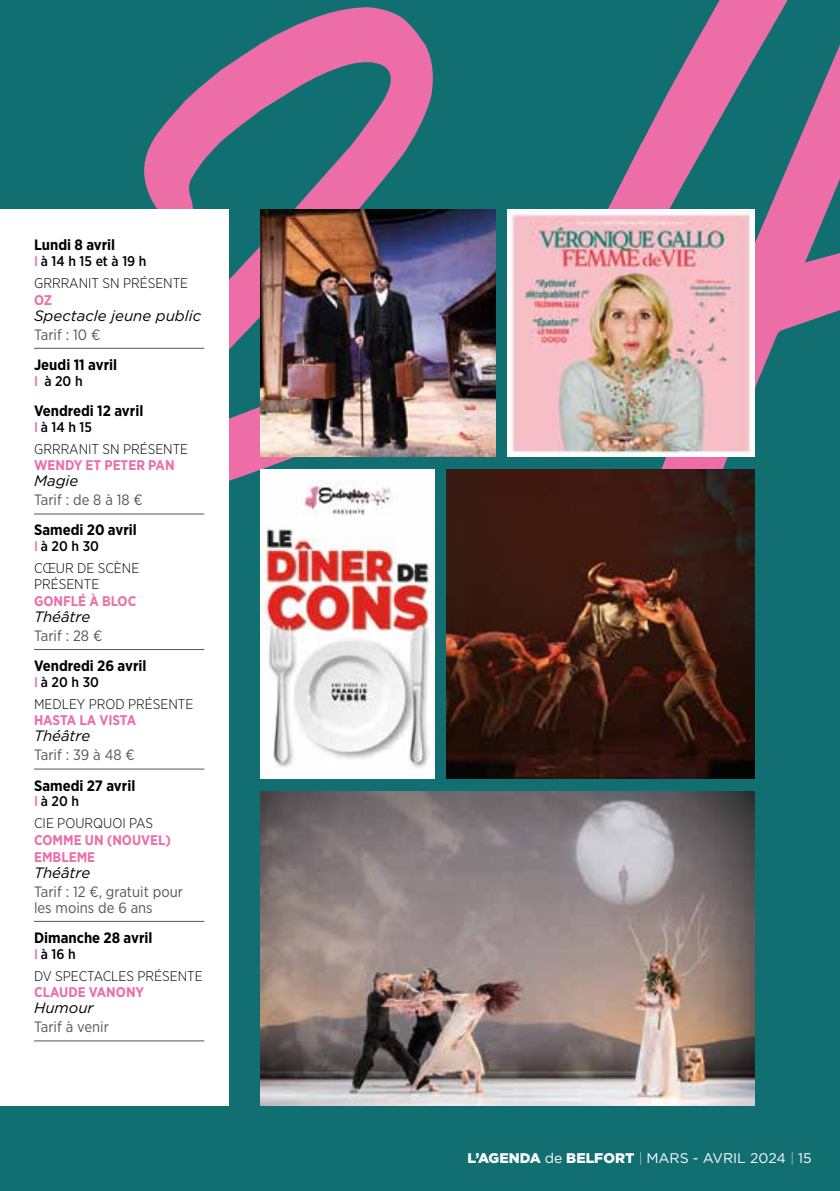
<style>
.page{position:relative;width:840px;height:1191px;background:#fff}
.page>*{position:absolute;margin:0;border:0;box-sizing:border-box;transform-origin:0 0}
.t1{font:700 15px "Gotham Narrow";color:#000}
.t2{font:15px/16px "Gotham Narrow";color:#575756}
.t3{font:italic 15px "Gotham";color:#000}
.t4{font:300 14px/21.6px "Gotham Narrow";color:#000}
.t5{font:700 14px/16.8px "Gotham Narrow";color:#ed6ea7}
.t6{font:14px "Gotham";color:#fff}
.t7{font:500 14px "Gotham Narrow";color:#000}
.s1{font-weight:500;color:#ed6ea7}
.s2{font-weight:500}
.s3{color:#ed6ea7}
.s4{font-weight:900}
.s5{font-weight:200;font-style:italic}
</style>
<div class="page">
<div style="left:0;top:0;width:839px;height:1191px;background:#126f71"></div>
<svg style="left:91px;top:7px;width:398px;height:495px"></svg>
<svg style="left:515px;top:0;width:324px;height:607px"></svg>
<div style="left:0;top:210px;width:229px;height:896px;background:#fff"></div>
<hr style="left:34px;top:348px;width:170px;height:1px;background:#575756">
<hr style="left:34px;top:513px;width:170px;height:1px;background:#575756">
<hr style="left:34px;top:649px;width:170px;height:1px;background:#575756">
<hr style="left:34px;top:768px;width:170px;height:1px;background:#575756">
<hr style="left:34px;top:921px;width:170px;height:1px;background:#575756">
<hr style="left:34px;top:1040px;width:170px;height:1px;background:#575756">
<img style="left:260px;top:469px;width:174px;height:310px">
<img style="left:446px;top:469px;width:308px;height:310px">
<img style="left:507px;top:210px;width:247px;height:247px">
<img style="left:260px;top:210px;width:235px;height:247px">
<img style="left:260px;top:791px;width:494px;height:315px">
<p class="t1" style="left:34px;top:235px;width:83px">Lundi 8 avril</p>
<p class="t4" style="left:34px;top:250px;width:156px"><span class="s1">I</span> <span class="s2">à 14 h 15 et à 19 h<br></span>GRRRANIT SN PRÉSENTE</p>
<p class="t5" style="left:34px;top:291px;width:20px">OZ</p>
<p class="t3" style="left:34px;top:306px;width:168px">Spectacle jeune public</p>
<p class="t2" style="left:34px;top:326px;width:68px">Tarif : 10 €</p>
<p class="t1" style="left:34px;top:355px;width:85px">Jeudi 11 avril</p>
<p class="t7" style="left:34px;top:372px;width:50px"><span class="s3">I</span> à 20 h</p>
<p class="t1" style="left:34px;top:401px;width:111px">Vendredi 12 avril</p>
<p class="t4" style="left:34px;top:416px;width:156px"><span class="s1">I</span> <span class="s2">à 14 h 15<br></span>GRRRANIT SN PRÉSENTE</p>
<p class="t5" style="left:34px;top:457px;width:142px">WENDY ET PETER PAN</p>
<p class="t3" style="left:34px;top:471px;width:46px">Magie</p>
<p class="t2" style="left:34px;top:491px;width:110px">Tarif : de 8 à 18 €</p>
<p class="t1" style="left:34px;top:520px;width:104px">Samedi 20 avril</p>
<p class="t4" style="left:34px;top:535px;width:107px"><span class="s1">I</span> <span class="s2">à 20 h 30<br></span>CŒUR DE SCÈNE</p>
<p class="t4" style="left:34px;top:573px;width:67px">PRÉSENTE</p>
<p class="t5" style="left:34px;top:592px;width:104px">GONFLÉ À BLOC</p>
<p class="t3" style="left:34px;top:607px;width:58px">Théâtre</p>
<p class="t2" style="left:34px;top:627px;width:70px">Tarif : 28 €</p>
<p class="t1" style="left:34px;top:656px;width:114px">Vendredi 26 avril</p>
<p class="t4" style="left:34px;top:671px;width:161px"><span class="s1">I</span> <span class="s2">à 20 h 30<br></span>MEDLEY PROD PRÉSENTE</p>
<p class="t5" style="left:34px;top:712px;width:104px">HASTA LA VISTA</p>
<p class="t3" style="left:34px;top:726px;width:58px">Théâtre</p>
<p class="t2" style="left:34px;top:746px;width:102px">Tarif : 39 à 48 €</p>
<p class="t1" style="left:34px;top:775px;width:103px">Samedi 27 avril</p>
<p class="t4" style="left:34px;top:790px;width:120px"><span class="s1">I</span><span class="s2">à 20 h<br></span>CIE POURQUOI PAS</p>
<p class="t5" style="left:34px;top:831px;width:138px">COMME UN (NOUVEL)<br>EMBLEME</p>
<p class="t3" style="left:34px;top:863px;width:58px">Théâtre</p>
<p class="t2" style="left:34px;top:883px;width:150px">Tarif : 12 €, gratuit pour les moins de 6 ans</p>
<p class="t1" style="left:34px;top:928px;width:120px">Dimanche 28 avril</p>
<p class="t4" style="left:34px;top:942px;width:170px"><span class="s1">I</span><span class="s2">à 16 h<br></span>DV SPECTACLES PRÉSENTE</p>
<p class="t5" style="left:34px;top:984px;width:112px">CLAUDE VANONY</p>
<p class="t3" style="left:34px;top:998px;width:61px">Humour</p>
<p class="t2" style="left:34px;top:1018px;width:76px">Tarif à venir</p>
<p class="t6" style="left:467px;top:1149px;width:345px"><span class="s4">L’AGENDA</span> de <span class="s4">BELFORT</span> <span class="s5">|</span> MARS - AVRIL 2024 <span class="s5">|</span> 15</p>
</div>
